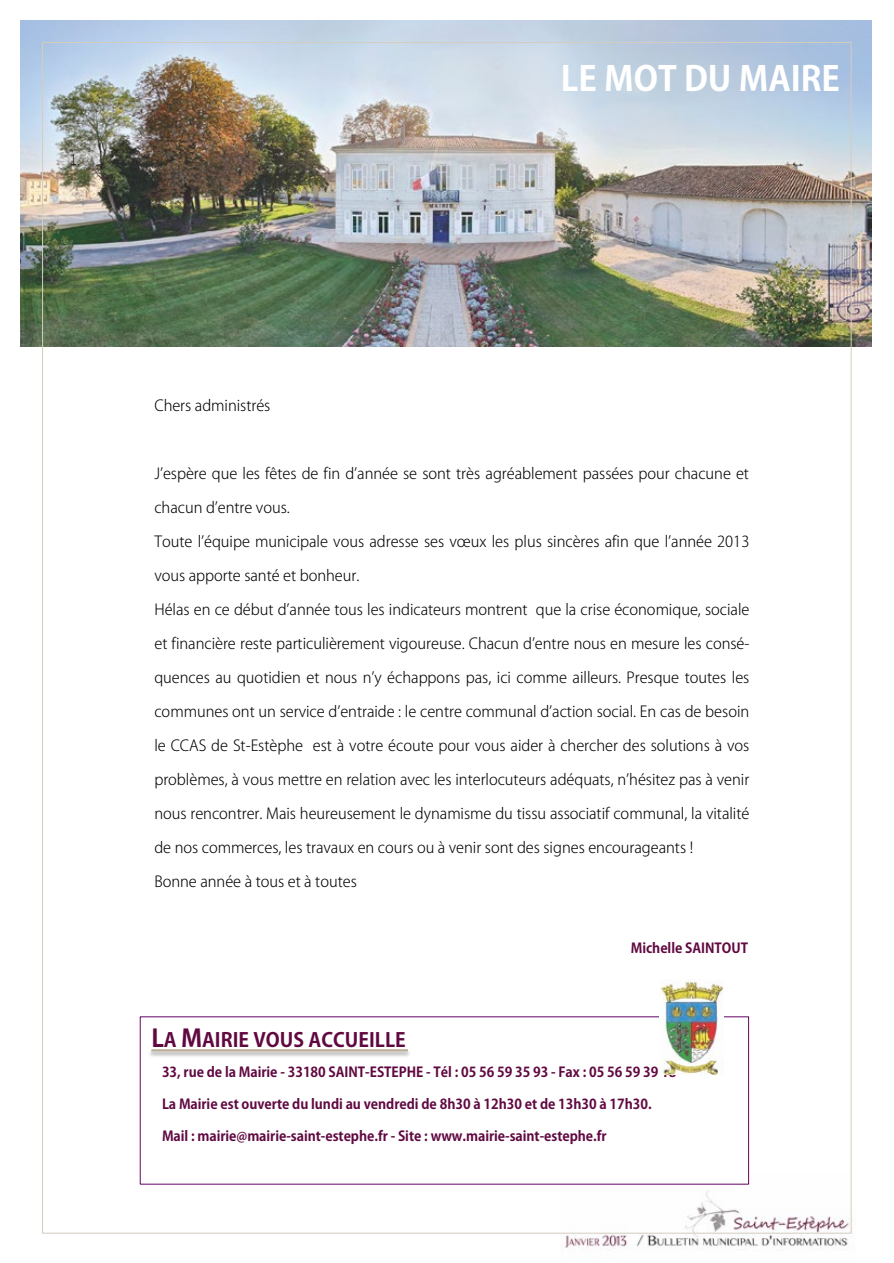
<style>
.page{position:relative;width:894px;height:1263px;background:#fff}
.page>*{position:absolute;margin:0;border:0;box-sizing:border-box;transform-origin:0 0}
.t1{font:700 33.9px "Koz Go Pr 6 N";color:#fff}
.t2{font:700 19.5px "Koz Go Pr 6 N";color:#600941}
.t3{font:15.9px "Champagne&Limousines";color:#000}
.t4{font:300 15.15px "Koz Go Pr 6 N";color:#000}
.t5{font:700 13.65px "Koz Go Pr 6 N";letter-spacing:-.005em;color:#600941}
.s1{font-size:24.15px}
</style>
<div class="page">
<img style="left:560px;top:1174px;width:292px;height:77px">
<div style="left:140px;top:1017px;width:608px;height:167px;background:#fff"></div>
<img style="left:21px;top:21px;width:850px;height:325px">
<img style="left:660px;top:979px;width:63px;height:95px">
<img style="left:150px;top:1051px;width:260px;height:6px">
<hr style="left:151px;top:1049px;width:257px;height:2px;background:#beae98">
<p class="t3" style="left:69px;top:152px;width:12px">1.</p>
<h1 class="t1" style="left:560px;top:60px;width:280px">LE MOT DU MAIRE</h1>
<p class="t4" style="left:154px;top:397px;width:117px">Chers administrés</p>
<p class="t4" style="left:154px;top:465px;width:596px">Jʼespère que les fêtes de fin dʼannée se sont très agréablement passées pour chacune et</p>
<p class="t4" style="left:154px;top:499px;width:137px">chacun dʼentre vous.</p>
<p class="t4" style="left:154px;top:533px;width:596px">Toute lʼéquipe municipale vous adresse ses vœux les plus sincères afin que lʼannée 2013</p>
<p class="t4" style="left:154px;top:567px;width:206px">vous apporte santé et bonheur.</p>
<p class="t4" style="left:154px;top:601px;width:596px">Hélas en ce début dʼannée tous les indicateurs montrent que la crise économique, sociale</p>
<p class="t4" style="left:154px;top:635px;width:596px">et financière reste particulièrement vigoureuse. Chacun dʼentre nous en mesure les consé-</p>
<p class="t4" style="left:154px;top:669px;width:596px">quences au quotidien et nous nʼy échappons pas, ici comme ailleurs. Presque toutes les</p>
<p class="t4" style="left:154px;top:703px;width:596px">communes ont un service dʼentraide : le centre communal dʼaction social. En cas de besoin</p>
<p class="t4" style="left:154px;top:737px;width:596px">le CCAS de St-Estèphe est à votre écoute pour vous aider à chercher des solutions à vos</p>
<p class="t4" style="left:154px;top:771px;width:596px">problèmes, à vous mettre en relation avec les interlocuteurs adéquats, nʼhésitez pas à venir</p>
<p class="t4" style="left:154px;top:805px;width:596px">nous rencontrer. Mais heureusement le dynamisme du tissu associatif communal, la vitalité</p>
<p class="t4" style="left:154px;top:838px;width:540px">de nos commerces, les travaux en cours ou à venir sont des signes encourageants !</p>
<p class="t4" style="left:154px;top:873px;width:204px">Bonne année à tous et à toutes</p>
<p class="t5" style="left:630px;top:940px;width:119px">Michelle SAINTOUT</p>
<p class="t2" style="left:151px;top:1029px;width:256px"><span class="s1">L</span>A <span class="s1">M</span>AIRIE VOUS ACCUEILLE</p>
<p class="t5" style="left:162px;top:1064px;width:515px">33, rue de la Mairie - 33180 SAINT-ESTEPHE - Tél : 05 56 59 35 93 - Fax : 05 56 59 39 18</p>
<p class="t5" style="left:162px;top:1096px;width:491px">La Mairie est ouverte du lundi au vendredi de 8h30 à 12h30 et de 13h30 à 17h30.</p>
<p class="t5" style="left:162px;top:1128px;width:446px">Mail : mairie@mairie-saint-estephe.fr - Site : www.mairie-saint-estephe.fr</p>
</div>
